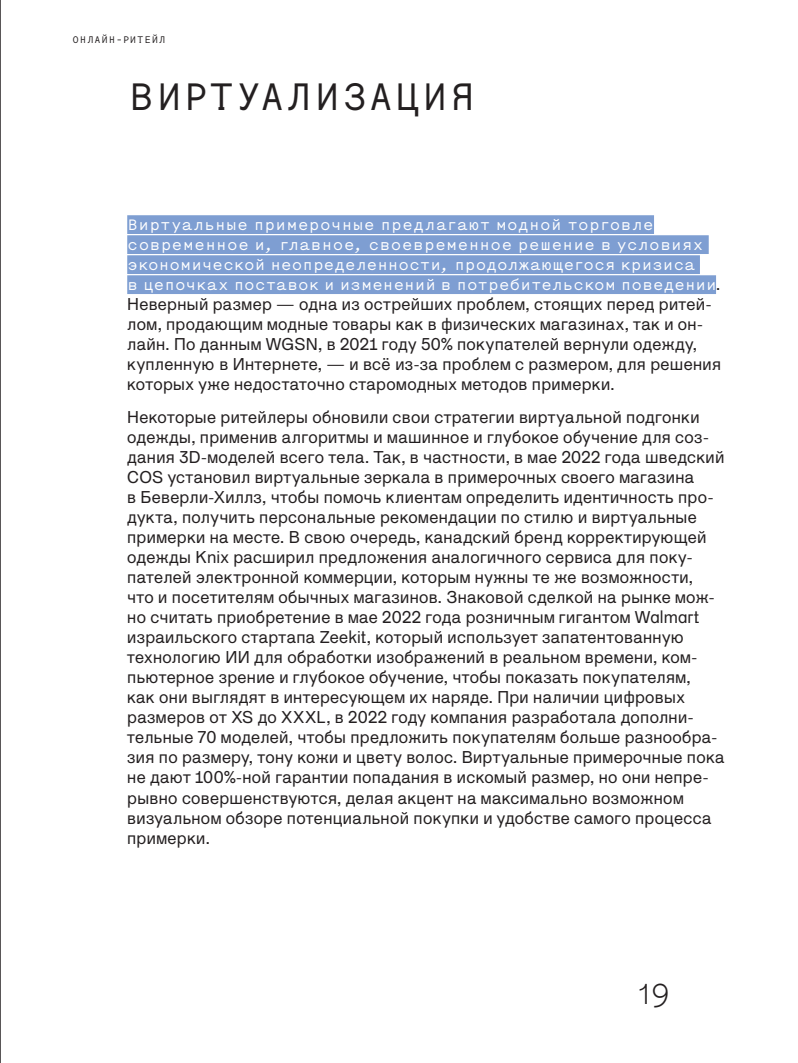
<style>
.page{position:relative;width:798px;height:1063px;background:#fff}
.page>*{position:absolute;margin:0;border:0;box-sizing:border-box;transform-origin:0 0}
.t1{font:500 38px "Typewriter v.1";letter-spacing:-.015em;color:#231f20}
.t2{font:28.75px "Typewriter ver.8";color:#231f20}
.t3{font:16.25px/20px "Repro";letter-spacing:.02em;color:#231f20}
.t4{font:500 15px/20px "Typewriter v.1";letter-spacing:-.025em;color:#fff}
.t5{font:500 9.62px "Typewriter v.1";letter-spacing:.04em;color:#231f20}
.s1{font-family:"Repro";font-weight:400;font-size:16.25px;color:#231f20}
</style>
<div class="page">
<hr style="left:0;top:0;width:1px;height:1063px;background:#231f20">
<div style="left:127px;top:215px;width:526px;height:19px;background:#7e9ed2"></div>
<div style="left:127px;top:235px;width:581px;height:19px;background:#7e9ed2"></div>
<div style="left:127px;top:255px;width:572px;height:19px;background:#7e9ed2"></div>
<div style="left:127px;top:275px;width:588px;height:19px;background:#7e9ed2"></div>
<p class="t5" style="left:72px;top:34px;width:95px">ОНЛАЙН-РИТЕЙЛ</p>
<h1 class="t1" style="left:127px;top:74px;width:351px">ВИРТУАЛИЗАЦИЯ</h1>
<p class="t4" style="left:127px;top:214px;width:594px">Виртуальные примерочные предлагают модной торговле современное и, главное, своевременное решение в условиях экономической неопределенности, продолжающегося кризиса<br>в цепочках поставок и изменений в потребительском поведении<span class="s1">.</span></p>
<p class="t3" style="left:127px;top:294px;width:595px">Неверный размер — одна из острейших проблем, стоящих перед ритей&shy;лом, продающим модные товары как в физических магазинах, так и он&shy;лайн. По данным WGSN, в 2021 году 50% покупателей вернули одежду, купленную в Интернете, — и всё из-за проблем с размером, для решения которых уже недостаточно старомодных методов примерки.</p>
<p class="t3" style="left:127px;top:407px;width:598px">Некоторые ритейлеры обновили свои стратегии виртуальной подгонки одежды, применив алгоритмы и машинное и глубокое обучение для соз&shy;дания 3D-моделей всего тела. Так, в частности, в мае 2022 года шведский COS установил виртуальные зеркала в примерочных своего магазина<br>в Беверли-Хиллз, чтобы помочь клиентам определить идентичность про&shy;дукта, получить персональные рекомендации по стилю и виртуальные примерки на месте. В свою очередь, канадский бренд корректирующей одежды Knix расширил предложения аналогичного сервиса для поку&shy;пателей электронной коммерции, которым нужны те же возможности,<br>что и посетителям обычных магазинов. Знаковой сделкой на рынке мож&shy;но считать приобретение в мае 2022 года розничным гигантом Walmart израильского стартапа Zeekit, который использует запатентованную технологию ИИ для обработки изображений в реальном времени, ком&shy;пьютерное зрение и глубокое обучение, чтобы показать покупателям,<br>как они выглядят в интересующем их наряде. При наличии цифровых размеров от XS до XXXL, в 2022 году компания разработала дополни&shy;тельные 70 моделей, чтобы предложить покупателям больше разнообра&shy;зия по размеру, тону кожи и цвету волос. Виртуальные примерочные пока не дают 100%-ной гарантии попадания в искомый размер, но они непре&shy;рывно совершенствуются, делая акцент на максимально возможном визуальном обзоре потенциальной покупки и удобстве самого процесса примерки.</p>
<h2 class="t2" style="left:636px;top:977px;width:36px">19</h2>
</div>
